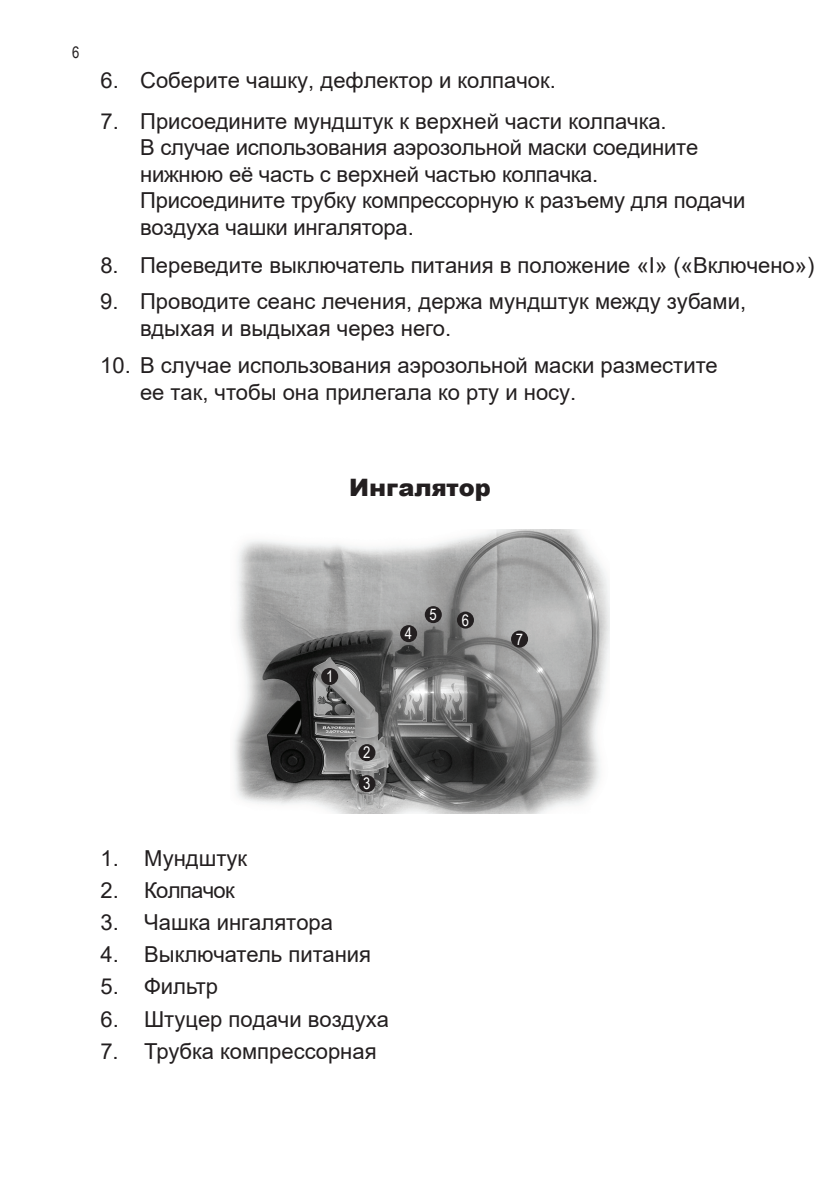
<style>
.page{position:relative;width:840px;height:1191px;background:#fff}
.page>*{position:absolute;margin:0;border:0;box-sizing:border-box;transform-origin:0 0}
.t1{font:900 24px "Arial";color:#231f20}
.t2{font:22px/26.4px "Arial";color:#231f20}
.t3{font:22px "Arial";letter-spacing:-.03em;color:#231f20}
.t4{font:16px/31px "Arial Narrow";color:#fff}
.t5{font:16px "Arial Narrow";color:#231f20}
</style>
<div class="page">
<img style="left:234px;top:530px;width:375px;height:283px">
<div style="left:358px;top:744px;width:17px;height:17px;background:#231f20;border-radius:50%"></div>
<div style="left:358px;top:775px;width:17px;height:17px;background:#231f20;border-radius:50%"></div>
<div style="left:400px;top:625px;width:17px;height:17px;background:#231f20;border-radius:50%"></div>
<div style="left:424px;top:606px;width:17px;height:17px;background:#231f20;border-radius:50%"></div>
<div style="left:456px;top:611px;width:17px;height:17px;background:#231f20;border-radius:50%"></div>
<div style="left:510px;top:630px;width:17px;height:17px;background:#231f20;border-radius:50%"></div>
<div style="left:321px;top:668px;width:17px;height:17px;background:#231f20;border-radius:50%"></div>
<p class="t5" style="left:72px;top:41px;width:9px">6</p>
<p class="t2" style="left:100px;top:67px;width:457px">6. Соберите чашку, дефлектор и колпачок.</p>
<p class="t2" style="left:140px;top:108px;width:606px;text-indent:-40px">7. Присоедините мундштук к верхней части колпачка.<br>В случае использования аэрозольной маски соедините нижнюю её часть с верхней частью колпачка.<br>Присоедините трубку компрессорную к разъему для подачи воздуха чашки ингалятора.</p>
<p class="t2" style="left:100px;top:252px;width:715px">8. Переведите выключатель питания в положение «I» («Включено»)</p>
<p class="t2" style="left:140px;top:288px;width:607px;text-indent:-40px">9. Проводите сеанс лечения, держа мундштук между зубами, вдыхая и выдыхая через него.</p>
<p class="t2" style="left:140px;top:352px;width:579px;text-indent:-40px">10. В случае использования аэрозольной маски разместите ее так, чтобы она прилегала ко рту и носу.</p>
<p class="t1" style="left:349px;top:470px;width:143px">Ингалятор</p>
<p class="t4" style="left:326px;top:660px;width:9px">1</p>
<p class="t4" style="left:405px;top:617px;width:9px">4</p>
<p class="t4" style="left:429px;top:598px;width:9px">5</p>
<p class="t4" style="left:461px;top:604px;width:9px">6</p>
<p class="t4" style="left:363px;top:736px;width:9px">2<br>3</p>
<p class="t2" style="left:100px;top:845px;width:148px">1. Мундштук</p>
<p class="t3" style="left:100px;top:875px;width:136px">2. Колпачок</p>
<p class="t2" style="left:100px;top:909px;width:234px">3. Чашка ингалятора</p>
<p class="t2" style="left:100px;top:941px;width:272px">4. Выключатель питания</p>
<p class="t2" style="left:100px;top:973px;width:119px">5. Фильтр</p>
<p class="t2" style="left:100px;top:1005px;width:290px">6. Штуцер подачи воздуха</p>
<p class="t2" style="left:100px;top:1037px;width:277px">7. Трубка компрессорная</p>
<p class="t4" style="left:515px;top:623px;width:9px">7</p>
</div>
